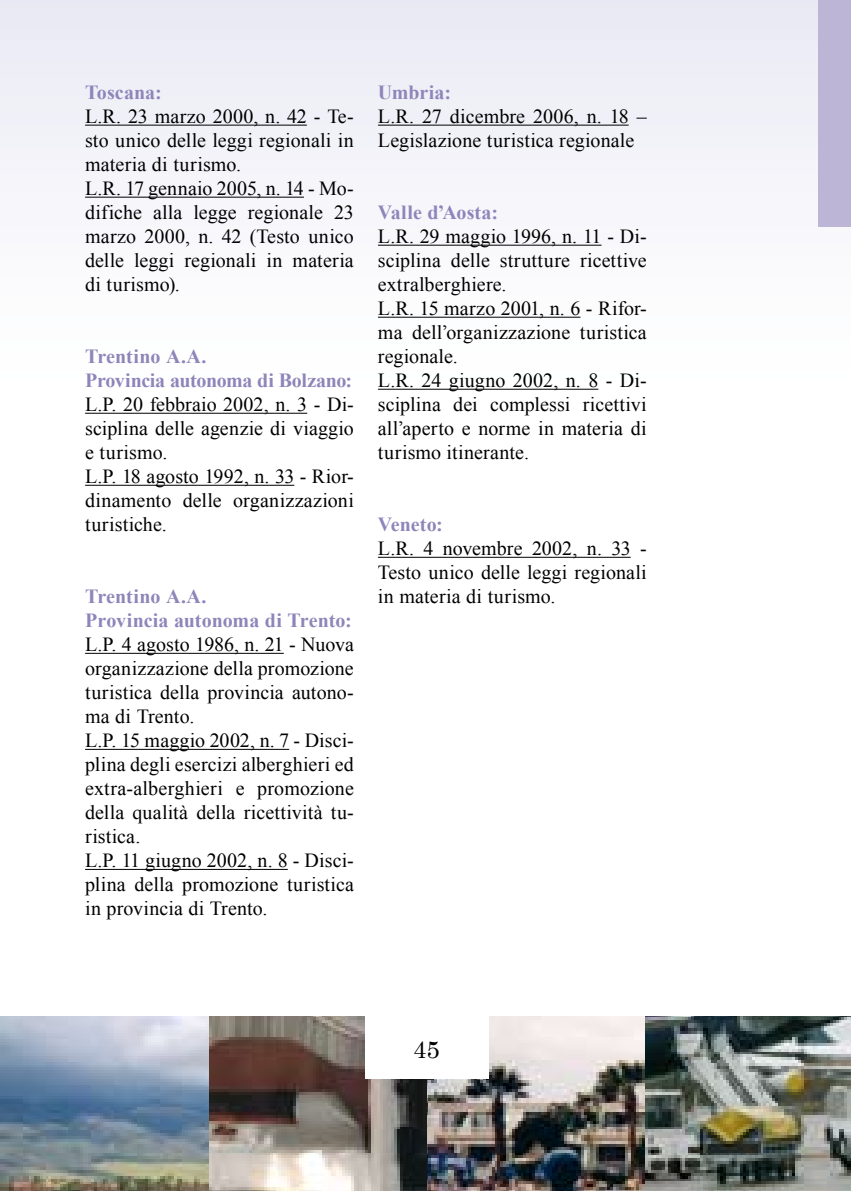
<style>
.page{position:relative;width:851px;height:1191px;background:#fff}
.page>*{position:absolute;margin:0;border:0;box-sizing:border-box;transform-origin:0 0}
.t1{font:24px "Century";color:#000}
.t2{font:20px/24px "Times New Roman";letter-spacing:.005em;color:#000}
.t3{font:700 20px/24px "Times New Roman";color:#8f85ba}
</style>
<div class="page">
<div style="left:0;top:0;width:850px;height:397px;background:#f6f6fb"></div>
<img style="left:0;top:1016px;width:209px;height:175px">
<svg style="left:209px;top:1016px;width:218px;height:175px;background:#7e726b"></svg>
<img style="left:427px;top:1016px;width:218px;height:175px">
<img style="left:645px;top:1016px;width:205px;height:175px">
<div style="left:365px;top:1011px;width:123px;height:68px;background:#fff"></div>
<div style="left:818px;top:0;width:32px;height:227px;background:#bcb5d6"></div>
<hr style="left:85px;top:125px;width:222px;height:1px;background:#000">
<hr style="left:85px;top:197px;width:219px;height:1px;background:#000">
<hr style="left:85px;top:413px;width:222px;height:1px;background:#000">
<hr style="left:85px;top:485px;width:209px;height:1px;background:#000">
<hr style="left:85px;top:653px;width:199px;height:1px;background:#000">
<hr style="left:85px;top:749px;width:204px;height:1px;background:#000">
<hr style="left:85px;top:869px;width:203px;height:1px;background:#000">
<hr style="left:378px;top:125px;width:250px;height:1px;background:#000">
<hr style="left:378px;top:245px;width:223px;height:1px;background:#000">
<hr style="left:378px;top:317px;width:202px;height:1px;background:#000">
<hr style="left:378px;top:389px;width:220px;height:1px;background:#000">
<hr style="left:378px;top:557px;width:252px;height:1px;background:#000">
<p class="t3" style="left:85px;top:80px;width:78px">Toscana:</p>
<p class="t2" style="left:85px;top:104px;width:270px">L.R. 23 marzo 2000, n. 42 - Te&shy;sto unico delle leggi regionali in materia di turismo.<br>L.R. 17 gennaio 2005, n. 14 - Mo&shy;difiche alla legge regionale 23 marzo 2000, n. 42 (Testo unico delle leggi regionali in materia di turismo).</p>
<p class="t3" style="left:85px;top:344px;width:268px">Trentino A.A.<br>Provincia autonoma di Bolzano:</p>
<p class="t2" style="left:85px;top:392px;width:270px">L.P. 20 febbraio 2002, n. 3 - Di&shy;sciplina delle agenzie di viaggio e turismo.<br>L.P. 18 agosto 1992, n. 33 - Rior&shy;dinamento delle organizzazioni turistiche.</p>
<p class="t3" style="left:85px;top:584px;width:268px">Trentino A.A.<br>Provincia autonoma di Trento:</p>
<p class="t2" style="left:85px;top:632px;width:270px">L.P. 4 agosto 1986, n. 21 - Nuova organizzazione della promozione turistica della provincia autono&shy;ma di Trento.<br>L.P. 15 maggio 2002, n. 7 - Disci&shy;plina degli esercizi alberghieri ed extra-alberghieri e promozione della qualità della ricettività tu&shy;ristica.<br>L.P. 11 giugno 2002, n. 8 - Disci&shy;plina della promozione turistica in provincia di Trento.</p>
<p class="t3" style="left:378px;top:80px;width:75px">Umbria:</p>
<p class="t2" style="left:378px;top:104px;width:270px">L.R. 27 dicembre 2006, n. 18 –<br>Legislazione turistica regionale</p>
<p class="t3" style="left:378px;top:200px;width:122px">Valle d’Aosta:</p>
<p class="t2" style="left:378px;top:224px;width:270px">L.R. 29 maggio 1996, n. 11 - Di&shy;sciplina delle strutture ricettive extralberghiere.<br>L.R. 15 marzo 2001, n. 6 - Rifor&shy;ma dell’organizzazione turistica regionale.<br>L.R. 24 giugno 2002, n. 8 - Di&shy;sciplina dei complessi ricettivi all’aperto e norme in materia di turismo itinerante.</p>
<p class="t3" style="left:378px;top:512px;width:66px">Veneto:</p>
<p class="t2" style="left:378px;top:536px;width:270px;text-align:justify">L.R. 4 novembre 2002, n. 33 - Testo unico delle leggi regionali in materia di turismo.</p>
<p class="t1" style="left:413px;top:1029px;width:25px">45</p>
</div>
